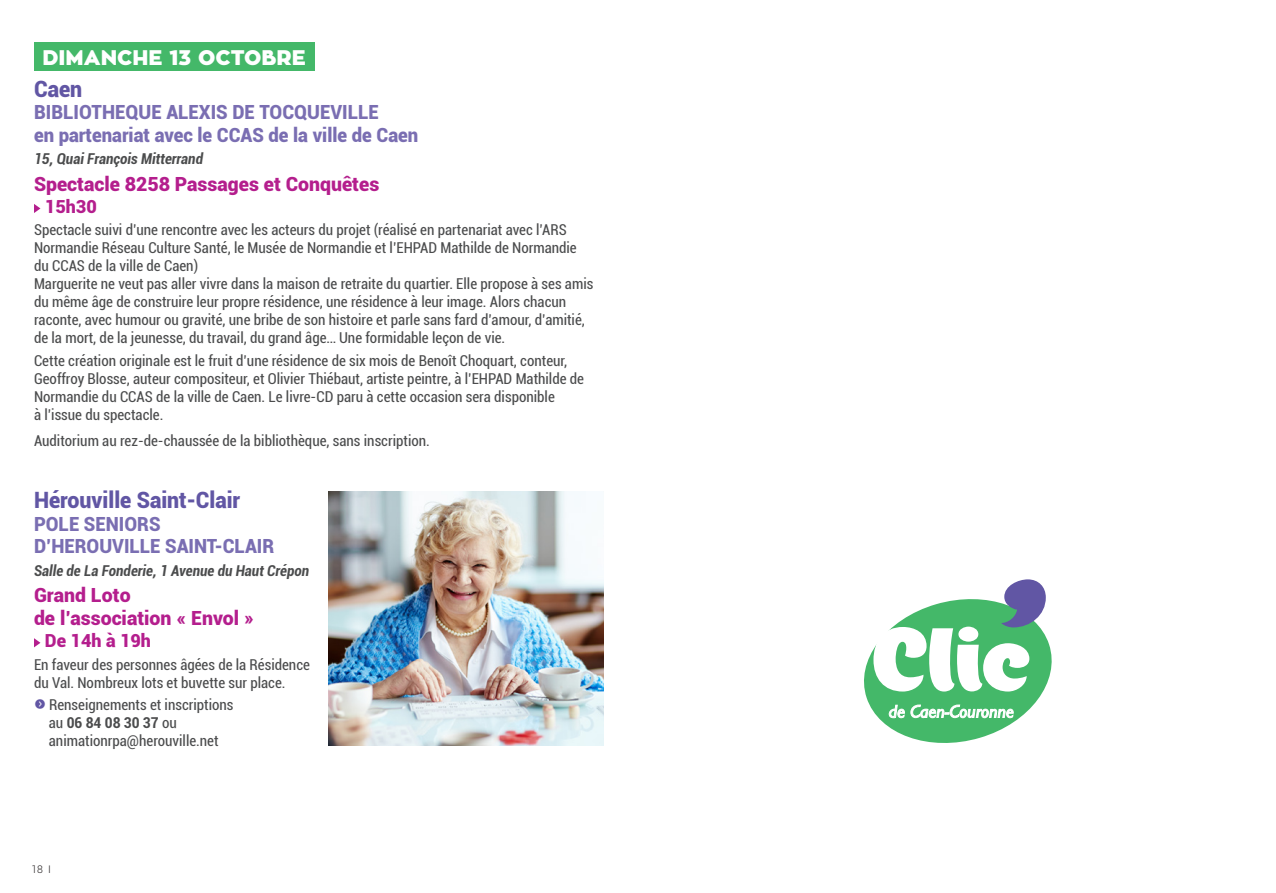
<style>
.page{position:relative;width:1276px;height:893px;background:#fff}
.page>*{position:absolute;margin:0;border:0;box-sizing:border-box;transform-origin:0 0}
.t1{font:900 22.5px "Roboto";color:#6156a4;scale:.95 1}
.t2{font:900 21px "Zona Pro";color:#fff}
.t3{font:900 19.5px/22.5px "Roboto";color:#7a6eb2;scale:.95 1}
.t4{font:900 19.5px/22.5px "Roboto";color:#b41e8d}
.t5{font:900 18px "Roboto";color:#b41e8d}
.t6{font:condensed 15px/18px "Roboto";color:#4b4c4d}
.t7{font:italic 700 condensed 15px "Roboto";color:#4b4c4d}
.t8{font:300 10.5px "Roboto";color:#231f20}
.s1{font-family:"Button Bonus Circle Negative";font-stretch:normal;font-size:12px;color:#6156a4}
.s2{font-weight:700}
</style>
<div class="page">
<div style="left:34px;top:43px;width:281px;height:28px;background:#44b869"></div>
<svg style="left:34px;top:204px;width:6px;height:9px"></svg>
<svg style="left:34px;top:638px;width:6px;height:9px"></svg>
<img style="left:328px;top:491px;width:276px;height:255px">
<svg style="left:864px;top:579px;width:188px;height:164px"></svg>
<p class="t2" style="left:43px;top:44px;width:265px">DIMANCHE 13 OCTOBRE</p>
<p class="t1" style="left:34px;top:73px;width:52px">Caen</p>
<p class="t3" style="left:34px;top:100px;width:406px">BIBLIOTHEQUE ALEXIS DE TOCQUEVILLE<br>en partenariat avec le CCAS de la ville de Caen</p>
<p class="t7" style="left:34px;top:148px;width:170px">15, Quai François Mitterrand</p>
<p class="t4" style="left:34px;top:172px;width:347px">Spectacle 8258 Passages et Conquêtes</p>
<p class="t5" style="left:45px;top:194px;width:53px">15h30</p>
<p class="t6" style="left:34px;top:220px;width:544px">Spectacle suivi d’une rencontre avec les acteurs du projet (réalisé en partenariat avec l’ARS<br>Normandie Réseau Culture Santé, le Musée de Normandie et l’EHPAD Mathilde de Normandie du CCAS de la ville de Caen)</p>
<p class="t6" style="left:34px;top:274px;width:561px">Marguerite ne veut pas aller vivre dans la maison de retraite du quartier. Elle propose à ses amis du même âge de construire leur propre résidence, une résidence à leur image. Alors chacun raconte, avec humour ou gravité, une bribe de son histoire et parle sans fard d’amour, d’amitié, de la mort, de la jeunesse, du travail, du grand âge… Une formidable leçon de vie.</p>
<p class="t6" style="left:34px;top:351px;width:551px">Cette création originale est le fruit d’une résidence de six mois de Benoît Choquart, conteur, Geoffroy Blosse, auteur compositeur, et Olivier Thiébaut, artiste peintre, à l’EHPAD Mathilde de Normandie du CCAS de la ville de Caen. Le livre-CD paru à cette occasion sera disponible<br>à l’issue du spectacle.</p>
<p class="t6" style="left:34px;top:431px;width:397px">Auditorium au rez-de-chaussée de la bibliothèque, sans inscription.</p>
<p class="t1" style="left:34px;top:484px;width:218px">Hérouville Saint-Clair</p>
<p class="t3" style="left:34px;top:512px;width:254px">POLE SENIORS<br>D’HEROUVILLE SAINT-CLAIR</p>
<p class="t7" style="left:34px;top:560px;width:277px">Salle de La Fonderie, 1 Avenue du Haut Crépon</p>
<p class="t4" style="left:34px;top:583px;width:222px">Grand Loto<br>de l’association « Envol »</p>
<p class="t5" style="left:45px;top:628px;width:108px">De 14h à 19h</p>
<p class="t6" style="left:34px;top:655px;width:277px">En faveur des personnes âgées de la Résidence du Val. Nombreux lots et buvette sur place.</p>
<p class="t6" style="left:49px;top:695px;width:186px;text-indent:-15px"><span class="s1">f</span> Renseignements et inscriptions au <span class="s2">06 84 08 30 37</span> ou animationrpa@herouville.net</p>
<p class="t8" style="left:31px;top:862px;width:21px">18 I</p>
</div>
